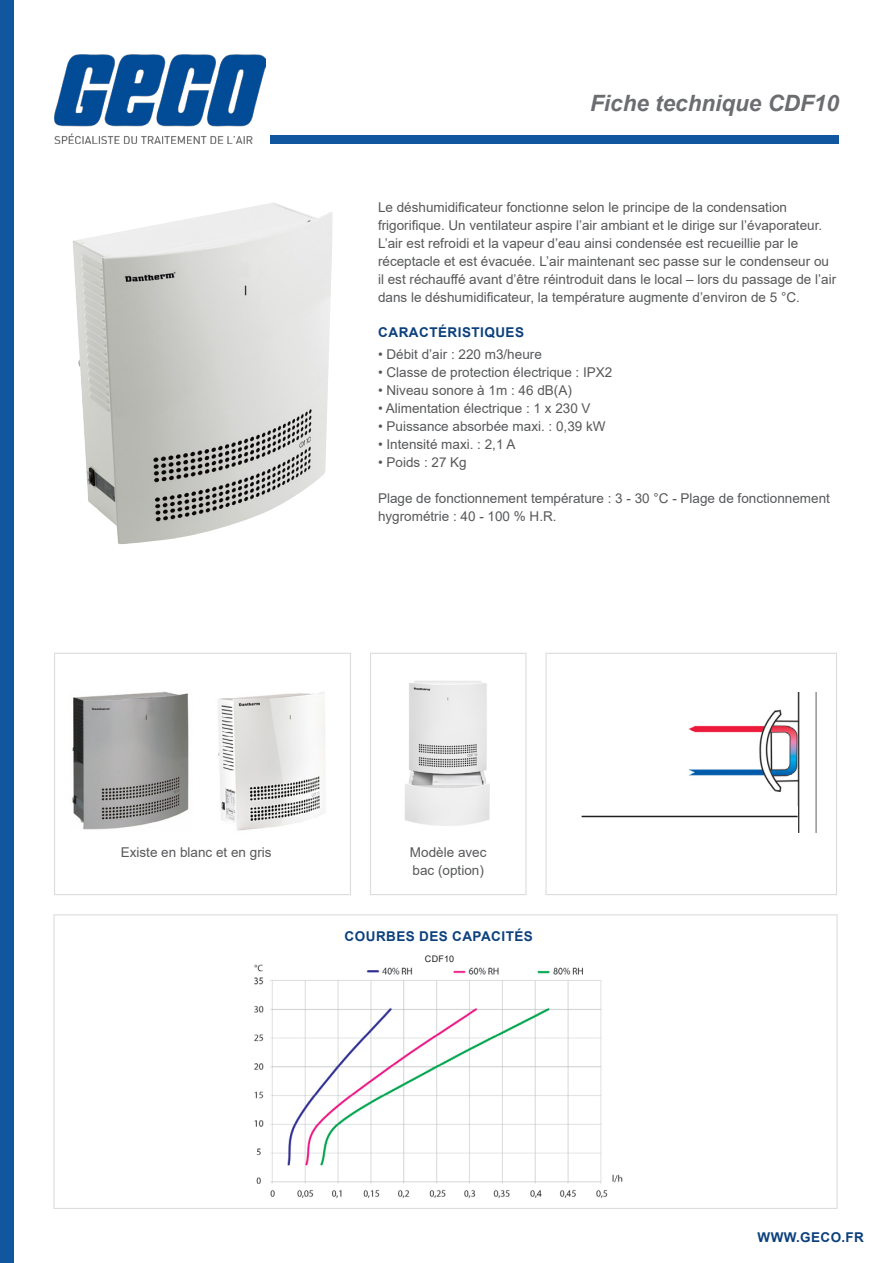
<style>
.page{position:relative;width:893px;height:1263px;background:#fff}
.page>*{position:absolute;margin:0;border:0;box-sizing:border-box;transform-origin:0 0}
.Titre_premiere_de_co{font:italic 700 22.5px "Arial";color:#6c6d70}
.paragraphe{font:13.5px/18px "Arial";color:#57585a}
.Titre_paragraphe{font:700 13.5px "Arial";letter-spacing:.035em;color:#0c407d}
.puce_numérotée{font:9px "Arial";letter-spacing:.025em;color:#231f20}
</style>
<div class="page">
<div style="left:0;top:0;width:14px;height:1263px;background:#1057a0"></div>
<div style="left:270px;top:135px;width:569px;height:8px;background:#1057a0"></div>
<img style="left:72px;top:203px;width:261px;height:341px">
<div style="left:53px;top:914px;width:785px;height:295px;background:#fff;border:1px solid #dcdddf"></div>
<div style="left:370px;top:653px;width:156px;height:242px;background:#fff;border:1px solid #dcdddf"></div>
<div style="left:54px;top:653px;width:297px;height:242px;background:#fff;border:1px solid #dcdddf"></div>
<div style="left:545px;top:653px;width:292px;height:242px;background:#fff;border:1px solid #dcdddf"></div>
<img style="left:54px;top:54px;width:212px;height:89px">
<img style="left:688px;top:692px;width:129px;height:141px">
<img style="left:254px;top:964px;width:369px;height:234px">
<img style="left:72px;top:691px;width:117px;height:139px">
<img style="left:218px;top:692px;width:107px;height:139px">
<img style="left:405px;top:680px;width:85px;height:146px">
<div style="left:562px;top:806px;width:236px;height:44px;background:#fff"></div>
<hr style="left:582px;top:816px;width:216px;height:1px;background:#231f20">
<p class="Titre_premiere_de_co" style="left:590px;top:88px;width:250px">Fiche technique CDF10</p>
<p class="paragraphe" style="left:378px;top:199px;width:460px">Le déshumidificateur fonctionne selon le principe de la condensation frigorifique. Un ventilateur aspire l’air ambiant et le dirige sur l’évaporateur.<br>L’air est refroidi et la vapeur d’eau ainsi condensée est recueillie par le réceptacle et est évacuée. L’air maintenant sec passe sur le condenseur ou il est réchauffé avant d’être réintroduit dans le local – lors du passage de l’air dans le déshumidificateur, la température augmente d’environ de 5 °C.</p>
<p class="Titre_paragraphe" style="left:378px;top:322px;width:147px">CARACTÉRISTIQUES</p>
<p class="paragraphe" style="left:378px;top:345px;width:165px">• Débit d’air : 220 m3/heure</p>
<p class="paragraphe" style="left:378px;top:363px;width:236px">• Classe de protection électrique : IPX2</p>
<p class="paragraphe" style="left:378px;top:381px;width:195px">• Niveau sonore à 1m : 46 dB(A)</p>
<p class="paragraphe" style="left:378px;top:399px;width:214px">• Alimentation électrique : 1 x 230 V</p>
<p class="paragraphe" style="left:378px;top:417px;width:229px">• Puissance absorbée maxi. : 0,39 kW</p>
<p class="paragraphe" style="left:378px;top:435px;width:139px">• Intensité maxi. : 2,1 A</p>
<p class="paragraphe" style="left:378px;top:453px;width:90px">• Poids : 27 Kg</p>
<p class="paragraphe" style="left:378px;top:489px;width:453px">Plage de fonctionnement température : 3 - 30 °C - Plage de fonctionnement hygrométrie : 40 - 100 % H.R.</p>
<p class="paragraphe" style="left:121px;top:843px;width:152px">Existe en blanc et en gris</p>
<p class="paragraphe" style="left:410px;top:843px;width:78px">Modèle avec bac (option)</p>
<p class="Titre_paragraphe" style="left:345px;top:927px;width:190px">COURBES DES CAPACITÉS</p>
<p class="puce_numérotée" style="left:425px;top:952px;width:31px">CDF10</p>
<p class="Titre_paragraphe" style="left:757px;top:1228px;width:108px">WWW.GECO.FR</p>
</div>
